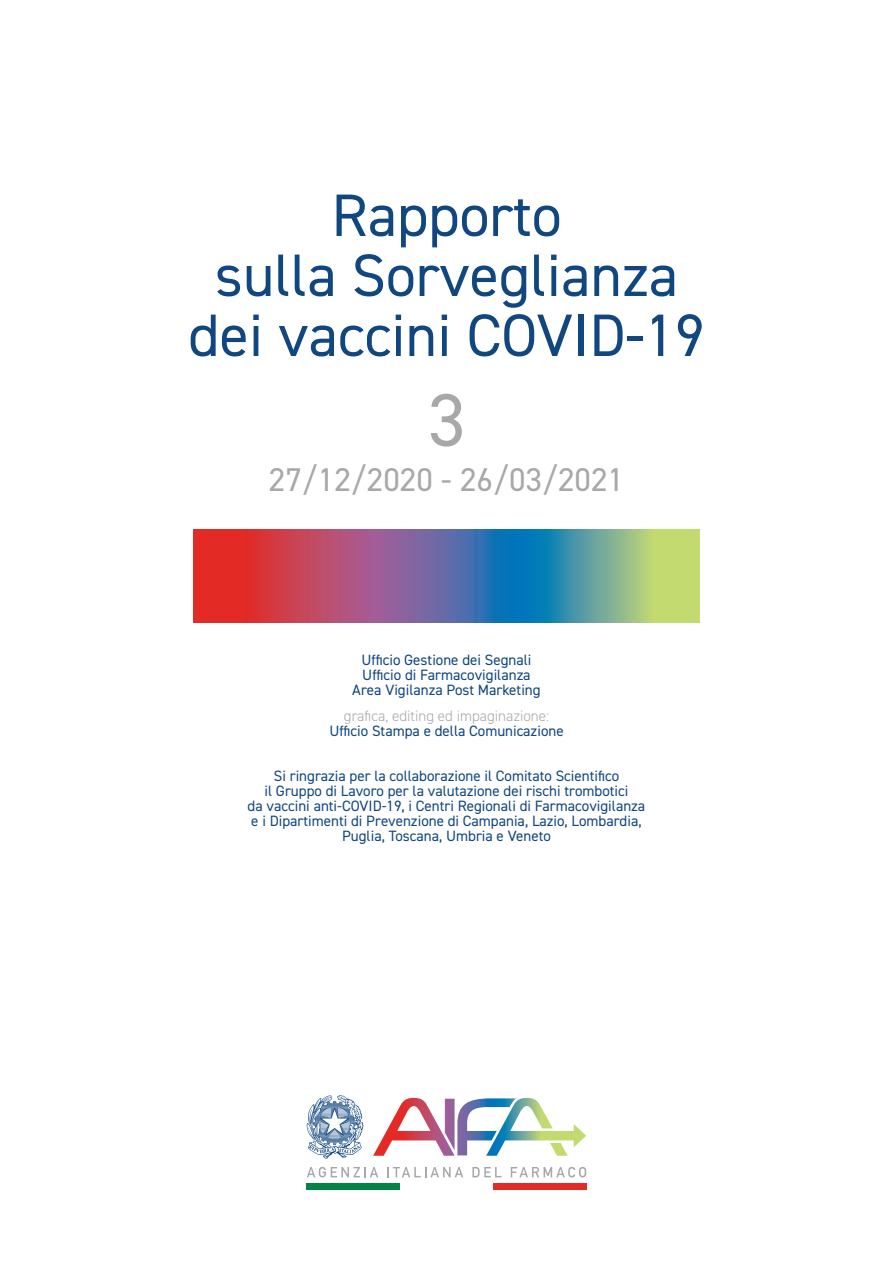
<style>
.page{position:relative;width:893px;height:1263px;background:#fff}
.page>*{position:absolute;margin:0;border:0;box-sizing:border-box;transform-origin:0 0}
.t1{font:75px "DIN2014";color:#a7a8aa}
.t2{font:60px/60px "DIN2014";color:#114780;text-align:center}
.t3{font:33px "DIN2014";color:#a7a8aa}
.t4{font:15px/15px "DIN2014";color:#114780;text-align:center}
.t5{font:300 15px "DIN2014";color:#a7a8aa}
</style>
<div class="page">
<svg style="left:193px;top:529px;width:506px;height:94px;background:#8b7180"></svg>
<svg style="left:307px;top:1095px;width:57px;height:64px"></svg>
<svg style="left:373px;top:1098px;width:213px;height:58px"></svg>
<svg style="left:307px;top:1167px;width:71px;height:10px"></svg>
<svg style="left:387px;top:1167px;width:76px;height:10px"></svg>
<svg style="left:472px;top:1167px;width:30px;height:10px"></svg>
<svg style="left:511px;top:1167px;width:75px;height:10px"></svg>
<div style="left:493px;top:1184px;width:93px;height:6px;background:#e32a25"></div>
<div style="left:307px;top:1184px;width:93px;height:6px;background:#038445"></div>
<h2 class="t2" style="left:188px;top:191px;width:518px">Rapporto<br>sulla Sorveglianza dei vaccini COVID-19</h2>
<h1 class="t1" style="left:428px;top:394px;width:39px">3</h1>
<h3 class="t3" style="left:269px;top:468px;width:357px">27/12/2020 - 26/03/2021</h3>
<p class="t4" style="left:352px;top:654px;width:190px">Ufficio Gestione dei Segnali<br>Ufficio di Farmacovigilanza<br>Area Vigilanza Post Marketing</p>
<p class="t5" style="left:344px;top:710px;width:206px">grafica, editing ed impaginazione:</p>
<p class="t4" style="left:329px;top:725px;width:236px">Ufficio Stampa e della Comunicazione</p>
<p class="t4" style="left:248px;top:770px;width:399px">Si ringrazia per la collaborazione il Comitato Scientifico<br>il Gruppo di Lavoro per la valutazione dei rischi trombotici<br>da vaccini anti-COVID-19, i Centri Regionali di Farmacovigilanza e i Dipartimenti di Prevenzione di Campania, Lazio, Lombardia, Puglia, Toscana, Umbria e Veneto</p>
</div>
